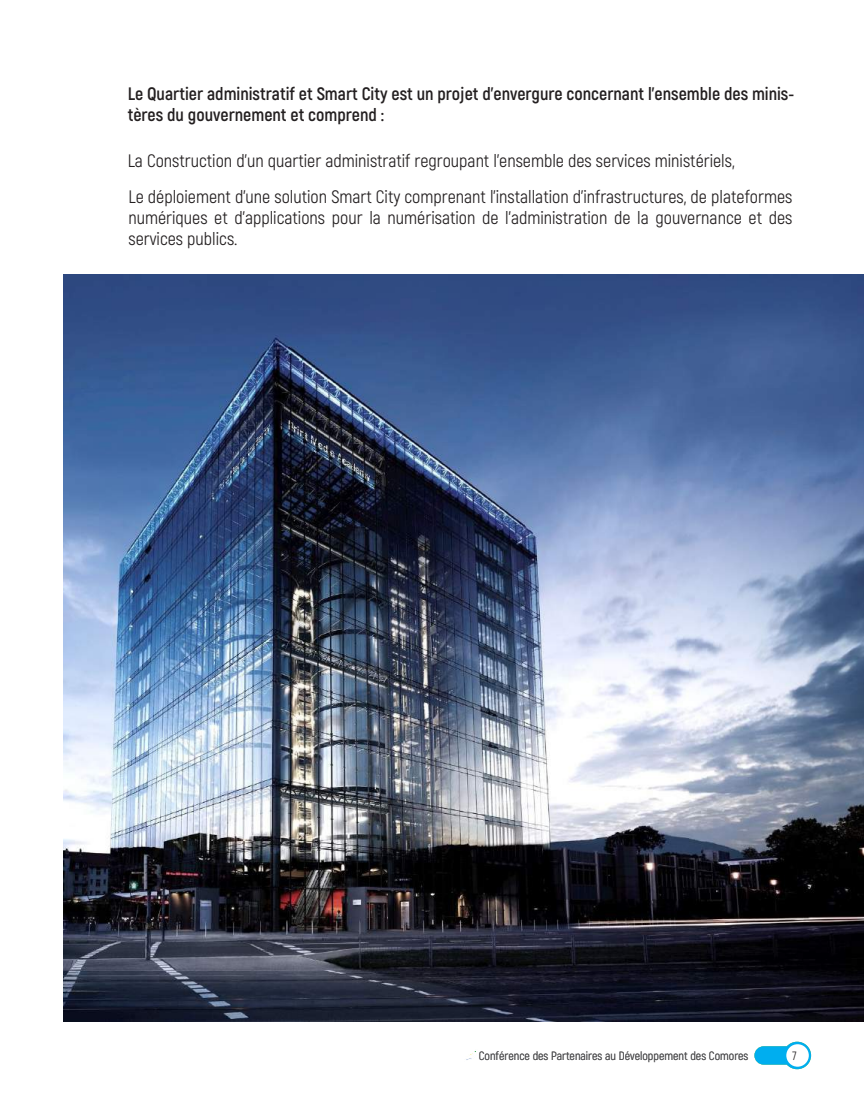
<style>
.page{position:relative;width:864px;height:1106px;background:#fff}
.page>*{position:absolute;margin:0;border:0;box-sizing:border-box;transform-origin:0 0}
.t1{font:18px/36px "Akrobat";color:#231f20}
.t2{font:700 18px/21px "Akrobat";color:#231f20}
.t3{font:12px "Akrobat";color:#505052}
.t4{font:12px "Akrobat";color:#231f20}
</style>
<div class="page">
<svg style="left:754px;top:1041px;width:56px;height:28px"></svg>
<div style="left:786px;top:1044px;width:22px;height:22px;background:#fff;border-radius:50%"></div>
<svg style="left:466px;top:1051px;width:10px;height:9px"></svg>
<img style="left:64px;top:275px;width:799px;height:746px">
<p class="t2" style="left:128px;top:84px;width:667px">Le Quartier administratif et Smart City est un projet d’envergure concernant l’ensemble des minis&shy;tères du gouvernement et comprend :</p>
<p class="t1" style="left:128px;top:142px;width:666px">La Construction d’un quartier administratif regroupant l’ensemble des services ministériels,<br>Le déploiement d’une solution Smart City comprenant l’installation d’infrastructures, de plateformes</p>
<p class="t1" style="left:128px;top:207px;width:665px;line-height:21px">numériques et d’applications pour la numérisation de l’administration de la gouvernance et des services publics.</p>
<p class="t3" style="left:478px;top:1048px;width:271px">Conférence des Partenaires au Développement des Comores</p>
<p class="t4" style="left:792px;top:1048px;width:9px">77</p>
</div>
